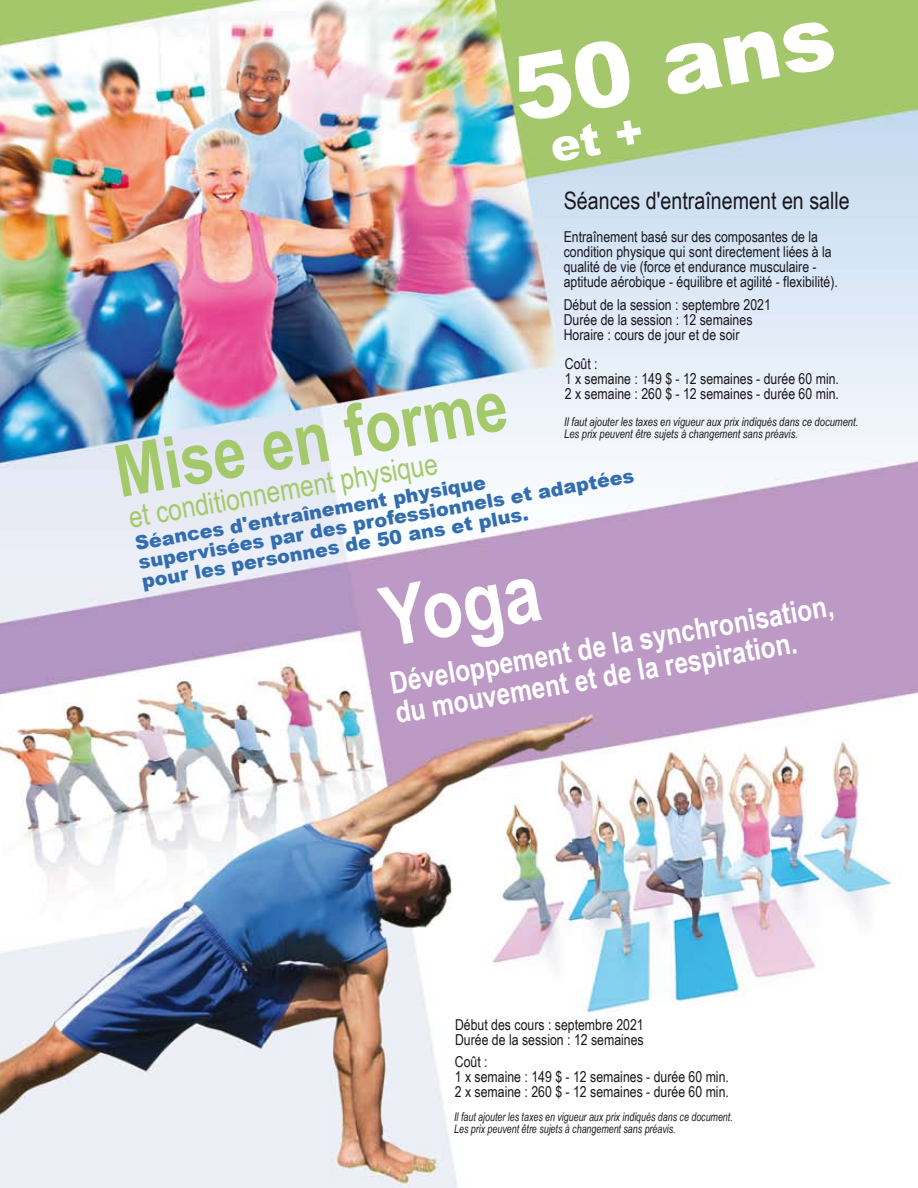
<style>
.page{position:relative;width:918px;height:1188px;background:#fff}
.page>*{position:absolute;margin:0;border:0;box-sizing:border-box;transform-origin:0 0}
.t1{font:900 90px "Arial";color:#fff}
.t2{font:700 82.5px "Arial Narrow";color:#fff}
.t3{font:700 72px "Arial Narrow";color:#a4c96a}
.t4{font:700 30px/30px "Arial Narrow";color:#fff}
.t5{font:30px "Arial Narrow";color:#a4c96a}
.t6{font:24px "Arial Narrow";color:#1a171b}
.t7{font:900 19.2px/19.2px "Arial";color:#326db0}
.t8{font:15px/15px "Arial Narrow";color:#1a171b}
.t9{font:italic 12px/12px "Arial Narrow";color:#1a171b;scale:.95 1}
.t10{font:italic 12px/12px "Arial Narrow";color:#1a171b;scale:.9 1}
</style>
<div class="page">
<img style="left:0;top:0;width:918px;height:1188px">
<div style="left:551px;top:119px;width:92px;height:44px;background:#a4c76b"></div>
<h1 class="t1" style="left:502px;top:26px;width:327px;rotate:-10deg">50 ans</h1>
<h3 class="t6" style="left:564px;top:183px;width:288px">Séances d'entraînement en salle</h3>
<p class="t8" style="left:564px;top:229px;width:276px">Entraînement basé sur des composantes de la condition physique qui sont directement liées à la qualité de vie (force et endurance musculaire - aptitude aérobique - équilibre et agilité - flexibilité).</p>
<p class="t8" style="left:564px;top:297px;width:209px">Début de la session : septembre 2021<br>Durée de la session : 12 semaines<br>Horaire : cours de jour et de soir</p>
<p class="t8" style="left:565px;top:356px;width:276px">Coût :<br>1 x semaine : 149 $ - 12 semaines - durée 60 min.<br>2 x semaine : 260 $ - 12 semaines - durée 60 min.</p>
<h3 class="t3" style="left:106px;top:419px;width:399px;rotate:-10deg">Mise en forme</h3>
<p class="t9" style="left:564px;top:415px;width:311px">Il faut ajouter les taxes en vigueur aux prix indiqués dans ce document.<br>Les prix peuvent être sujets à changement sans préavis.</p>
<h3 class="t5" style="left:125px;top:496px;width:315px;rotate:-10deg">et conditionnement physique</h3>
<p class="t7" style="left:134px;top:534px;width:504px;rotate:-10deg">Séances d'entraînement physique<br>supervisées par des professionnels et adaptées pour les personnes de 50 ans et plus.</p>
<h2 class="t2" style="left:371px;top:557px;width:162px;rotate:-10deg">Yoga</h2>
<h3 class="t4" style="left:387px;top:667px;width:451px;rotate:-10deg">Développement de la synchronisation, du mouvement et de la respiration.</h3>
<p class="t8" style="left:455px;top:1016px;width:190px">Début des cours : septembre 2021<br>Durée de la session : 12 semaines</p>
<p class="t8" style="left:455px;top:1054px;width:276px">Coût :<br>1 x semaine : 149 $ - 12 semaines - durée 60 min.<br>2 x semaine : 260 $ - 12 semaines - durée 60 min.</p>
<p class="t10" style="left:454px;top:1110px;width:311px">Il faut ajouter les taxes en vigueur aux prix indiqués dans ce document.<br>Les prix peuvent être sujets à changement sans préavis.</p>
</div>
